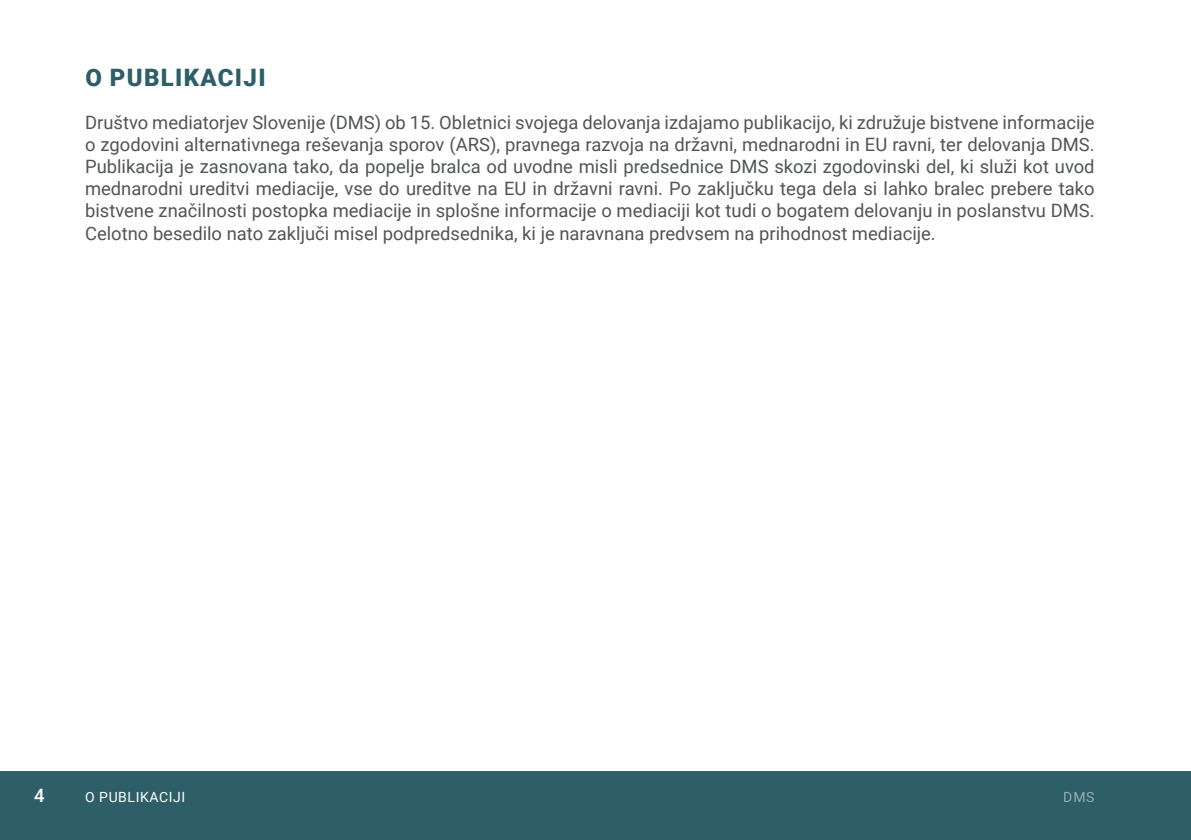
<style>
.page{position:relative;width:1191px;height:840px;background:#fff}
.page>*{position:absolute;margin:0;border:0;box-sizing:border-box;transform-origin:0 0}
.t1{font:900 24px "Roboto";letter-spacing:.055em;color:#2e5f68}
.t2{font:18.4px/22px "Roboto";color:#515456;text-align:justify}
.t3{font:500 18.4px "Roboto";color:#fff}
.t4{font:14px "Roboto";letter-spacing:.04em;color:#fff}
</style>
<div class="page">
<div style="left:0;top:771px;width:1191px;height:68px;background:#2e5f68"></div>
<h1 class="t1" style="left:85px;top:61px;width:182px">O PUBLIKACIJI</h1>
<p class="t2" style="left:85px;top:111px;width:1011px">Društvo mediatorjev Slovenije (DMS) ob 15. Obletnici svojega delovanja izdajamo publikacijo, ki združuje bistvene informacije o zgodovini alternativnega reševanja sporov (ARS), pravnega razvoja na državni, mednarodni in EU ravni, ter delovanja DMS.<br>Publikacija je zasnovana tako, da popelje bralca od uvodne misli predsednice DMS skozi zgodovinski del, ki služi kot uvod mednarodni ureditvi mediacije, vse do ureditve na EU in državni ravni. Po zaključku tega dela si lahko bralec prebere tako bistvene značilnosti postopka mediacije in splošne informacije o mediaciji kot tudi o bogatem delovanju in poslanstvu DMS.<br>Celotno besedilo nato zaključi misel podpredsednika, ki je naravnana predvsem na prihodnost mediacije.</p>
<p class="t3" style="left:34px;top:781px;width:12px">4</p>
<p class="t4" style="left:85px;top:786px;width:102px">O PUBLIKACIJI</p>
<p class="t4" style="left:1063px;top:786px;width:32px">DMS</p>
</div>
